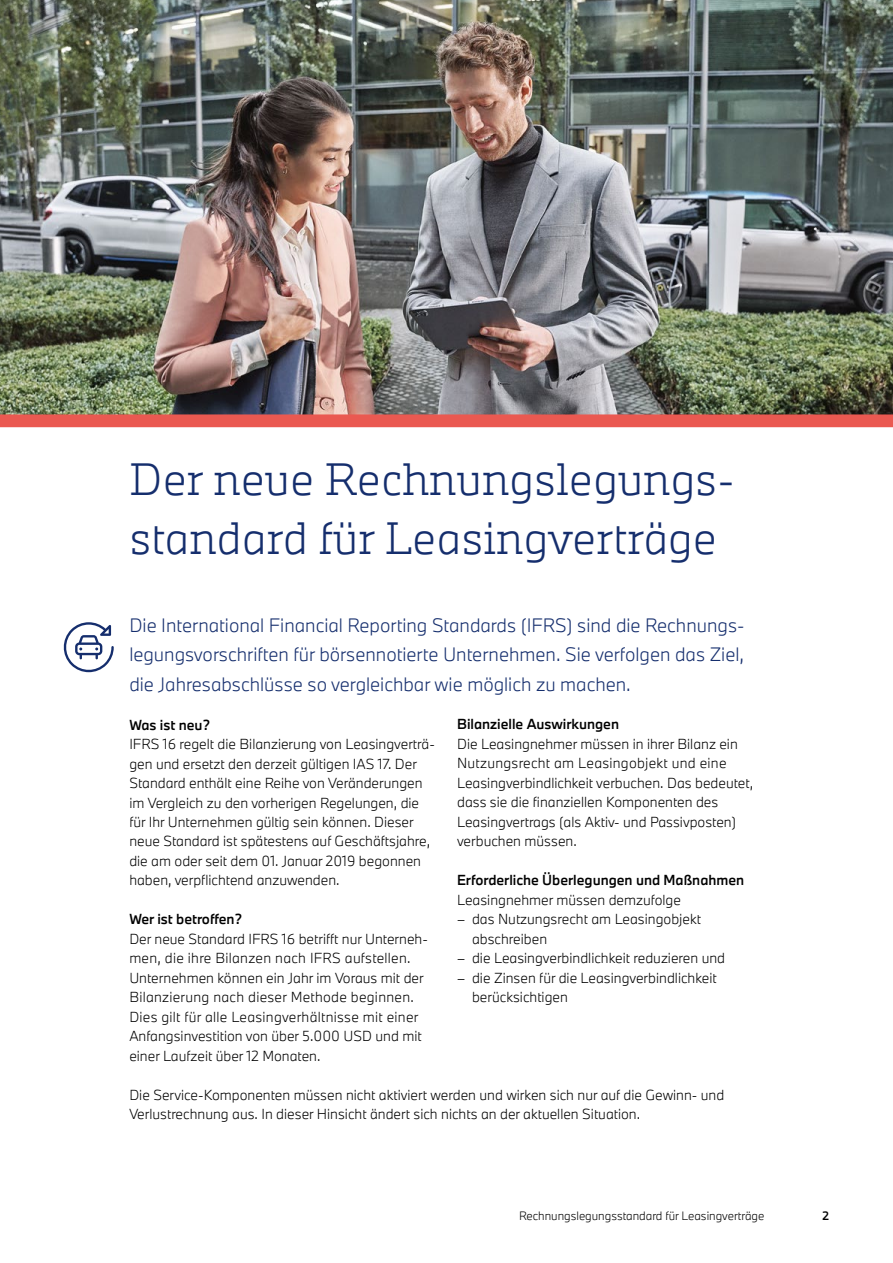
<style>
.page{position:relative;width:893px;height:1263px;background:#fff}
.page>*{position:absolute;margin:0;border:0;box-sizing:border-box;transform-origin:0 0}
.t1{font:300 42px/58.5px "Alphabet Slab Pro";color:#152e6d}
.t2{font:300 18px/29.2px "Alphabet Sans Pro";color:#152e6d;text-align:justify}
.t3{font:300 13.5px/19.5px "Alphabet Sans Pro";color:#000}
.t4{font:500 13.5px "Alphabet Sans Pro";color:#000}
.t5{font:300 11.25px "Alphabet Sans Pro";color:#000}
.t6{font:500 11.25px "Alphabet Sans Pro";color:#000}
</style>
<div class="page">
<img style="left:0;top:0;width:893px;height:414px">
<div style="left:0;top:414px;width:893px;height:13px;background:#ea5951"></div>
<svg style="left:63px;top:622px;width:51px;height:50px"></svg>
<h1 class="t1" style="left:129px;top:450px;width:607px">Der neue Rechnungslegungs&shy;standard für Leasingverträge</h1>
<h2 class="t2" style="left:129px;top:610px;width:616px">Die International Financial Reporting Standards (IFRS) sind die Rechnungs&shy;legungsvorschriften für börsennotierte Unternehmen. Sie verfolgen das Ziel, die Jahresabschlüsse so vergleichbar wie möglich zu machen.</h2>
<p class="t4" style="left:129px;top:715px;width:82px">Was ist neu?</p>
<p class="t3" style="left:129px;top:734px;width:307px">IFRS 16 regelt die Bilanzierung von Leasingverträ&shy;gen und ersetzt den derzeit gültigen IAS 17. Der Standard enthält eine Reihe von Veränderungen im Vergleich zu den vorherigen Regelungen, die für Ihr Unternehmen gültig sein können. Dieser neue Standard ist spätestens auf Geschäftsjahre, die am oder seit dem 01. Januar 2019 begonnen haben, verpflichtend anzuwenden.</p>
<p class="t4" style="left:129px;top:910px;width:114px">Wer ist betroffen?</p>
<p class="t3" style="left:129px;top:929px;width:300px">Der neue Standard IFRS 16 betrifft nur Unterneh&shy;men, die ihre Bilanzen nach IFRS aufstellen.<br>Unternehmen können ein Jahr im Voraus mit der Bilanzierung nach dieser Methode beginnen.<br>Dies gilt für alle Leasingverhältnisse mit einer Anfangsinvestition von über 5.000 USD und mit einer Laufzeit über 12 Monaten.</p>
<p class="t4" style="left:457px;top:715px;width:164px">Bilanzielle Auswirkungen</p>
<p class="t3" style="left:457px;top:734px;width:298px">Die Leasingnehmer müssen in ihrer Bilanz ein Nutzungsrecht am Leasingobjekt und eine Leasingverbindlichkeit verbuchen. Das bedeutet, dass sie die finanziellen Komponenten des Leasingvertrags (als Aktiv- und Passivposten) verbuchen müssen.</p>
<p class="t4" style="left:457px;top:871px;width:289px">Erforderliche Überlegungen und Maßnahmen</p>
<p class="t3" style="left:457px;top:890px;width:225px">Leasingnehmer müssen demzufolge</p>
<p class="t3" style="left:472px;top:909px;width:230px;text-indent:-15px">– das Nutzungsrecht am Leasingobjekt abschreiben</p>
<p class="t3" style="left:457px;top:948px;width:270px">– die Leasingverbindlichkeit reduzieren und</p>
<p class="t3" style="left:472px;top:968px;width:246px;text-indent:-15px">– die Zinsen für die Leasingverbindlichkeit berücksichtigen</p>
<p class="t3" style="left:129px;top:1085px;width:596px">Die Service-Komponenten müssen nicht aktiviert werden und wirken sich nur auf die Gewinn- und<br>Verlustrechnung aus. In dieser Hinsicht ändert sich nichts an der aktuellen Situation.</p>
<p class="t5" style="left:519px;top:1208px;width:247px">Rechnungslegungsstandard für Leasingverträge</p>
<p class="t6" style="left:822px;top:1208px;width:8px">2</p>
</div>
